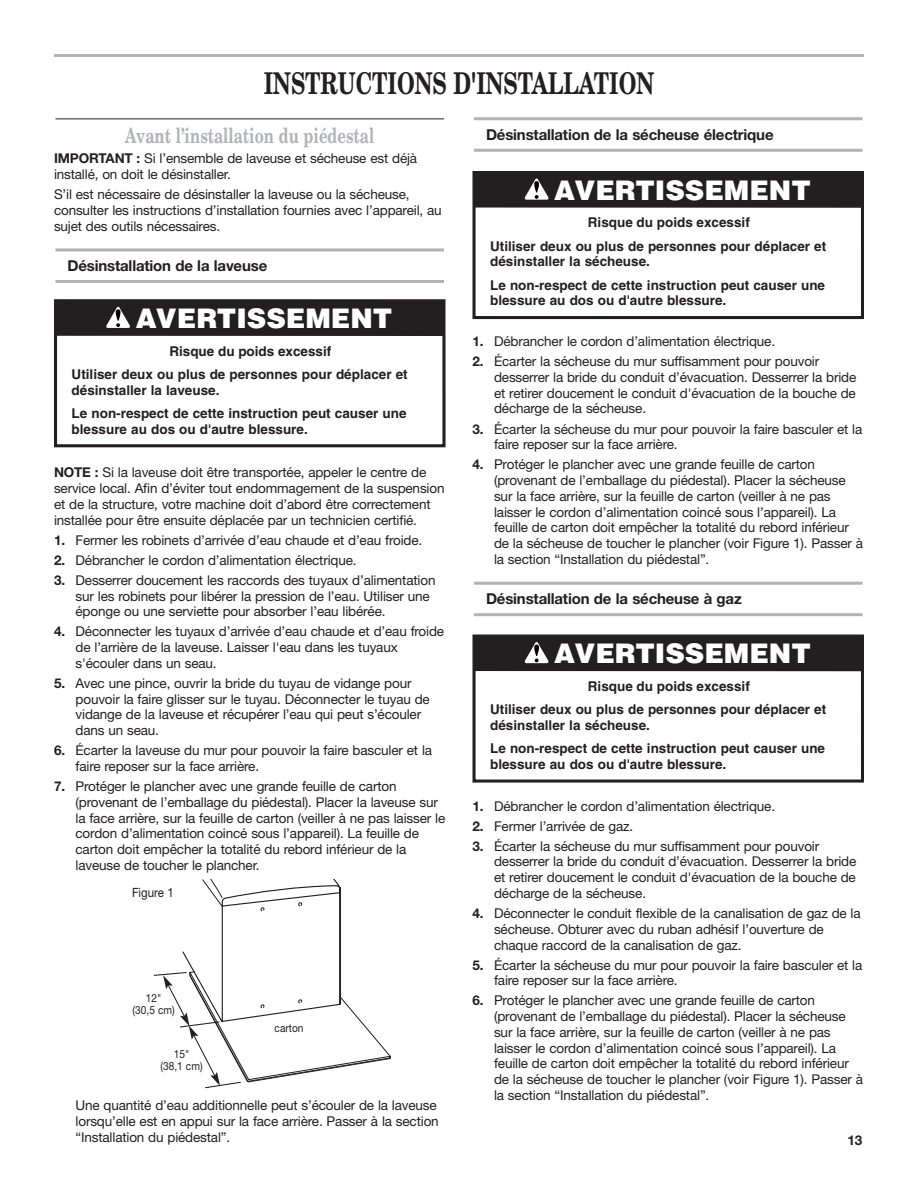
<style>
.page{position:relative;width:918px;height:1188px;background:#fff}
.page>*{position:absolute;margin:0;border:0;box-sizing:border-box;transform-origin:0 0}
.t1{font:700 30px "New Century Schlbk";color:#231f20;scale:.71 1}
.t2{font:900 27px "Helvetica";color:#fff}
.t3{font:700 21px "New Century Schlbk";color:#b2b3b7;scale:.71 1}
.t4{font:700 15px "Helvetica Neue";letter-spacing:-.01em;color:#231f20}
.t5{font:13.5px/15.8px "Helvetica Neue";letter-spacing:-.01em;color:#231f20}
.t6{font:700 13.5px/23.2px "Helvetica";color:#231f20}
.t7{font:700 13.5px "Helvetica Neue";color:#231f20}
.t8{font:12.75px "Helvetica Neue";color:#231f20;scale:.9 1}
.t9{font:11.25px/12px "Helvetica Neue";color:#231f20;text-align:center;scale:.9 1}
.s1{font-weight:700}
</style>
<div class="page">
<hr style="left:474px;top:613px;width:388px;height:3px;background:#b2b3b7">
<hr style="left:474px;top:582px;width:388px;height:3px;background:#b2b3b7">
<hr style="left:474px;top:149px;width:388px;height:3px;background:#b2b3b7">
<hr style="left:474px;top:117px;width:388px;height:3px;background:#b2b3b7">
<hr style="left:56px;top:280px;width:388px;height:3px;background:#b2b3b7">
<hr style="left:56px;top:248px;width:388px;height:3px;background:#b2b3b7">
<hr style="left:56px;top:118px;width:388px;height:1px;background:#231f20">
<svg style="left:153px;top:880px;width:238px;height:209px"></svg>
<hr style="left:54px;top:54px;width:810px;height:3px;background:#b2b3b7">
<div style="left:54px;top:299px;width:392px;height:148px;border:3px solid #231f20"></div>
<div style="left:56px;top:300px;width:388px;height:36px;background:#231f20"></div>
<svg style="left:106px;top:307px;width:24px;height:21px"></svg>
<div style="left:472px;top:171px;width:392px;height:148px;border:3px solid #231f20"></div>
<div style="left:474px;top:172px;width:388px;height:36px;background:#231f20"></div>
<svg style="left:524px;top:178px;width:25px;height:22px"></svg>
<div style="left:472px;top:634px;width:392px;height:149px;border:3px solid #231f20"></div>
<div style="left:474px;top:635px;width:388px;height:36px;background:#231f20"></div>
<svg style="left:524px;top:642px;width:25px;height:21px"></svg>
<h1 class="t1" style="left:264px;top:72px;width:551px">INSTRUCTIONS D'INSTALLATION</h1>
<h3 class="t3" style="left:125px;top:128px;width:352px">Avant l’installation du piédestal</h3>
<p class="t5" style="left:54px;top:152px;width:365px"><span class="s1">IMPORTANT :</span> Si l’ensemble de laveuse et sécheuse est déjà installé, on doit le désinstaller.</p>
<p class="t5" style="left:54px;top:188px;width:389px">S’il est nécessaire de désinstaller la laveuse ou la sécheuse, consulter les instructions d’installation fournies avec l’appareil, au sujet des outils nécessaires.</p>
<p class="t4" style="left:68px;top:260px;width:201px">Désinstallation de la laveuse</p>
<h2 class="t2" style="left:136px;top:308px;width:258px">AVERTISSEMENT</h2>
<p class="t6" style="left:72px;top:341px;width:338px;text-indent:98px">Risque du poids excessif<br>Utiliser deux ou plus de personnes pour déplacer et</p>
<p class="t6" style="left:72px;top:380px;width:336px">désinstaller la laveuse.<br>Le non-respect de cette instruction peut causer une</p>
<p class="t6" style="left:72px;top:419px;width:238px">blessure au dos ou d'autre blessure.</p>
<p class="t5" style="left:54px;top:466px;width:392px"><span class="s1">NOTE :</span> Si la laveuse doit être transportée, appeler le centre de service local. Afin d’éviter tout endommagement de la suspension et de la structure, votre machine doit d’abord être correctement installée pour être ensuite déplacée par un technicien certifié.</p>
<p class="t5" style="left:54px;top:533px;width:370px"><span class="s1">1.</span> Fermer les robinets d’arrivée d’eau chaude et d’eau froide.</p>
<p class="t5" style="left:54px;top:553px;width:304px"><span class="s1">2.</span> Débrancher le cordon d’alimentation électrique.</p>
<p class="t5" style="left:76px;top:573px;width:361px;text-indent:-22px"><span class="s1">3.</span> Desserrer doucement les raccords des tuyaux d’alimentation sur les robinets pour libérer la pression de l’eau. Utiliser une éponge ou une serviette pour absorber l’eau libérée.</p>
<p class="t5" style="left:76px;top:625px;width:370px;text-indent:-22px"><span class="s1">4.</span> Déconnecter les tuyaux d’arrivée d’eau chaude et d’eau froide de l’arrière de la laveuse. Laisser l'eau dans les tuyaux s'écouler dans un seau.</p>
<p class="t5" style="left:76px;top:677px;width:356px;text-indent:-22px"><span class="s1">5.</span> Avec une pince, ouvrir la bride du tuyau de vidange pour pouvoir la faire glisser sur le tuyau. Déconnecter le tuyau de vidange de la laveuse et récupérer l’eau qui peut s’écouler dans un seau.</p>
<p class="t5" style="left:76px;top:744px;width:358px;text-indent:-22px"><span class="s1">6.</span> Écarter la laveuse du mur pour pouvoir la faire basculer et la faire reposer sur la face arrière.</p>
<p class="t5" style="left:76px;top:780px;width:371px;text-indent:-22px"><span class="s1">7.</span> Protéger le plancher avec une grande feuille de carton (provenant de l’emballage du piédestal). Placer la laveuse sur la face arrière, sur la feuille de carton (veiller à ne pas laisser le cordon d’alimentation coincé sous l’appareil). La feuille de carton doit empêcher la totalité du rebord inférieur de la laveuse de toucher le plancher.</p>
<p class="t8" style="left:132px;top:887px;width:48px">Figure 1</p>
<p class="t9" style="left:133px;top:994px;width:48px">12"<br>(30,5 cm)</p>
<p class="t9" style="left:161px;top:1049px;width:48px">15"<br>(38,1 cm)</p>
<p class="t9" style="left:275px;top:1023px;width:34px">carton</p>
<p class="t5" style="left:76px;top:1099px;width:365px">Une quantité d’eau additionnelle peut s’écouler de la laveuse lorsqu’elle est en appui sur la face arrière. Passer à la section “Installation du piédestal”.</p>
<p class="t4" style="left:486px;top:129px;width:289px">Désinstallation de la sécheuse électrique</p>
<h2 class="t2" style="left:554px;top:180px;width:258px">AVERTISSEMENT</h2>
<p class="t6" style="left:490px;top:212px;width:338px;text-indent:98px">Risque du poids excessif<br>Utiliser deux ou plus de personnes pour déplacer et</p>
<p class="t6" style="left:490px;top:251px;width:336px">désinstaller la sécheuse.<br>Le non-respect de cette instruction peut causer une</p>
<p class="t6" style="left:490px;top:290px;width:238px">blessure au dos ou d'autre blessure.</p>
<p class="t5" style="left:472px;top:335px;width:304px"><span class="s1">1.</span> Débrancher le cordon d’alimentation électrique.</p>
<p class="t5" style="left:494px;top:355px;width:364px;text-indent:-22px"><span class="s1">2.</span> Écarter la sécheuse du mur suffisamment pour pouvoir desserrer la bride du conduit d’évacuation. Desserrer la bride et retirer doucement le conduit d'évacuation de la bouche de décharge de la sécheuse.</p>
<p class="t5" style="left:494px;top:422px;width:370px;text-indent:-22px"><span class="s1">3.</span> Écarter la sécheuse du mur pour pouvoir la faire basculer et la faire reposer sur la face arrière.</p>
<p class="t5" style="left:494px;top:458px;width:371px;text-indent:-22px"><span class="s1">4.</span> Protéger le plancher avec une grande feuille de carton (provenant de l’emballage du piédestal). Placer la sécheuse sur la face arrière, sur la feuille de carton (veiller à ne pas laisser le cordon d’alimentation coincé sous l’appareil). La feuille de carton doit empêcher la totalité du rebord inférieur de la sécheuse de toucher le plancher (voir Figure 1). Passer à la section “Installation du piédestal”.</p>
<p class="t4" style="left:486px;top:593px;width:257px">Désinstallation de la sécheuse à gaz</p>
<h2 class="t2" style="left:554px;top:644px;width:258px">AVERTISSEMENT</h2>
<p class="t6" style="left:490px;top:676px;width:338px;text-indent:98px">Risque du poids excessif<br>Utiliser deux ou plus de personnes pour déplacer et</p>
<p class="t6" style="left:490px;top:715px;width:336px">désinstaller la sécheuse.<br>Le non-respect de cette instruction peut causer une</p>
<p class="t6" style="left:490px;top:754px;width:238px">blessure au dos ou d'autre blessure.</p>
<p class="t5" style="left:472px;top:799px;width:304px"><span class="s1">1.</span> Débrancher le cordon d’alimentation électrique.</p>
<p class="t5" style="left:472px;top:819px;width:162px"><span class="s1">2.</span> Fermer l’arrivée de gaz.</p>
<p class="t5" style="left:494px;top:839px;width:364px;text-indent:-22px"><span class="s1">3.</span> Écarter la sécheuse du mur suffisamment pour pouvoir desserrer la bride du conduit d’évacuation. Desserrer la bride et retirer doucement le conduit d'évacuation de la bouche de décharge de la sécheuse.</p>
<p class="t5" style="left:494px;top:907px;width:368px;text-indent:-22px"><span class="s1">4.</span> Déconnecter le conduit flexible de la canalisation de gaz de la sécheuse. Obturer avec du ruban adhésif l’ouverture de chaque raccord de la canalisation de gaz.</p>
<p class="t5" style="left:494px;top:958px;width:370px;text-indent:-22px"><span class="s1">5.</span> Écarter la sécheuse du mur pour pouvoir la faire basculer et la faire reposer sur la face arrière.</p>
<p class="t5" style="left:494px;top:994px;width:371px;text-indent:-22px"><span class="s1">6.</span> Protéger le plancher avec une grande feuille de carton (provenant de l’emballage du piédestal). Placer la sécheuse sur la face arrière, sur la feuille de carton (veiller à ne pas laisser le cordon d’alimentation coincé sous l’appareil). La feuille de carton doit empêcher la totalité du rebord inférieur de la sécheuse de toucher le plancher (voir Figure 1). Passer à la section “Installation du piédestal”.</p>
<p class="t7" style="left:848px;top:1135px;width:16px">13</p>
</div>
